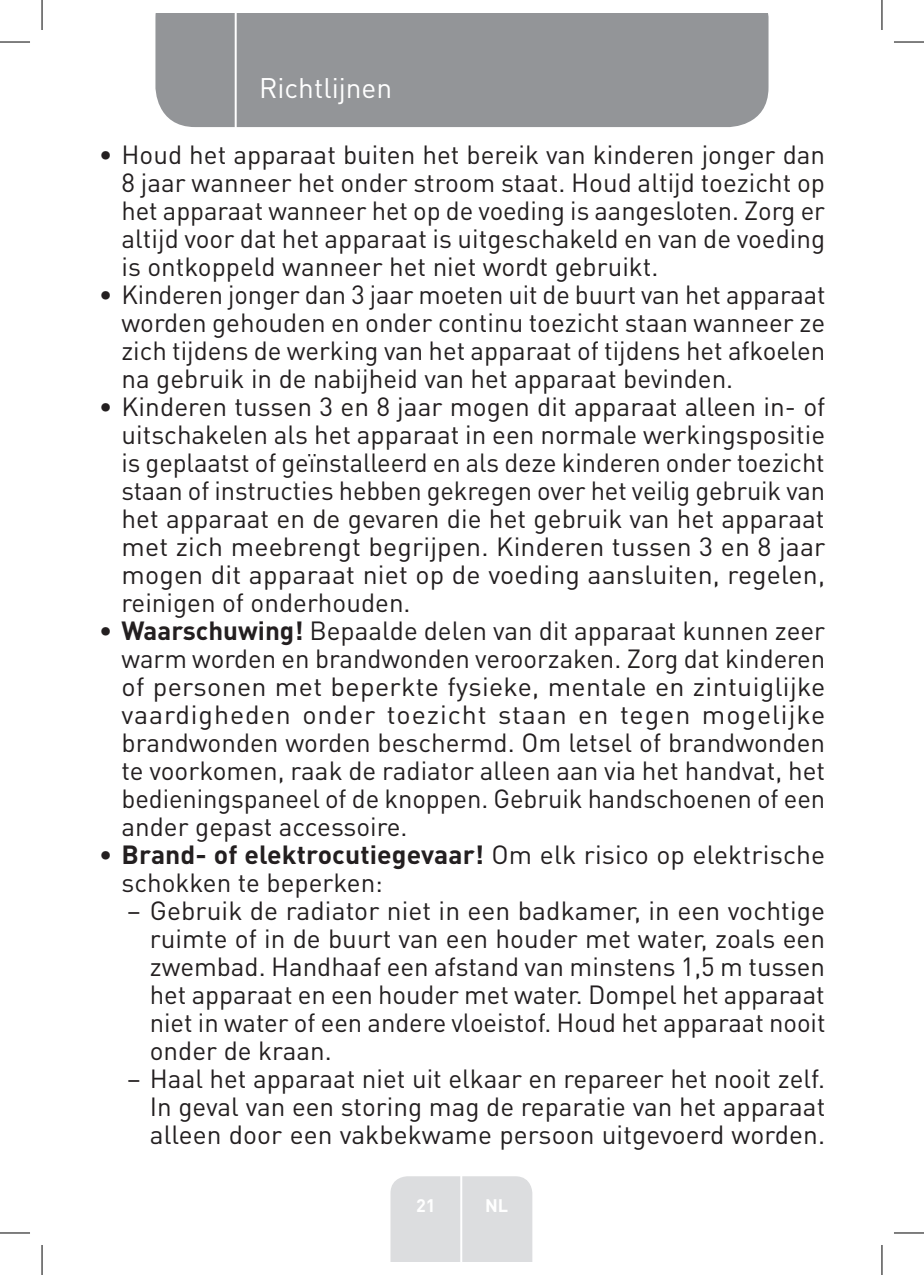
<style>
.page{position:relative;width:924px;height:1275px;background:#fff}
.page>*{position:absolute;margin:0;border:0;box-sizing:border-box;transform-origin:0 0}
.t1{font:28px "DIN Pro";color:#fff}
.t2{font:26px/28px "DIN Pro";color:#231f20;text-align:justify}
.t3{font:700 18px "DIN Pro";color:#fff}
.s1{font-weight:700}
</style>
<div class="page">
<div style="left:155px;top:14px;width:613px;height:113px;background:#939598"></div>
<div style="left:390px;top:1176px;width:142px;height:85px;background:#dcdddf"></div>
<hr style="left:460px;top:1153px;width:2px;height:108px;background:#fff">
<hr style="left:234px;top:14px;width:2px;height:116px;background:#fff">
<hr style="left:0;top:42px;width:30px;height:1px;background:#000">
<hr style="left:893px;top:42px;width:30px;height:1px;background:#000">
<hr style="left:0;top:1232px;width:30px;height:1px;background:#000">
<hr style="left:893px;top:1232px;width:30px;height:1px;background:#000">
<hr style="left:42px;top:0;width:1px;height:30px;background:#000">
<hr style="left:42px;top:1245px;width:1px;height:30px;background:#000">
<hr style="left:881px;top:0;width:1px;height:30px;background:#000">
<hr style="left:881px;top:1245px;width:1px;height:30px;background:#000">
<p class="t1" style="left:259px;top:69px;width:134px">Richtlijnen</p>
<p class="t2" style="left:121px;top:139px;width:705px;text-indent:-23px">• Houd het apparaat buiten het bereik van kinderen jonger dan 8 jaar wanneer het onder stroom staat. Houd altijd toezicht op het apparaat wanneer het op de voeding is aangesloten. Zorg er altijd voor dat het apparaat is uitgeschakeld en van de voeding is ontkoppeld wanneer het niet wordt gebruikt.</p>
<p class="t2" style="left:121px;top:279px;width:705px;text-indent:-23px">• Kinderen jonger dan 3 jaar moeten uit de buurt van het apparaat worden gehouden en onder continu toezicht staan wanneer ze zich tijdens de werking van het apparaat of tijdens het afkoelen na gebruik in de nabijheid van het apparaat bevinden.</p>
<p class="t2" style="left:121px;top:391px;width:705px;text-indent:-23px">• Kinderen tussen 3 en 8 jaar mogen dit apparaat alleen in- of uitschakelen als het apparaat in een normale werkingspositie is geplaatst of geïnstalleerd en als deze kinderen onder toezicht staan of instructies hebben gekregen over het veilig gebruik van het apparaat en de gevaren die het gebruik van het apparaat met zich meebrengt begrijpen. Kinderen tussen 3 en 8 jaar mogen dit apparaat niet op de voeding aansluiten, regelen, reinigen of onderhouden.</p>
<p class="t2" style="left:121px;top:615px;width:705px;text-indent:-23px">• <span class="s1">Waarschuwing!</span> Bepaalde delen van dit apparaat kunnen zeer warm worden en brandwonden veroorzaken. Zorg dat kinderen of personen met beperkte fysieke, mentale en zintuiglijke vaardigheden onder toezicht staan en tegen mogelijke brandwonden worden beschermd. Om letsel of brandwonden te voorkomen, raak de radiator alleen aan via het handvat, het bedieningspaneel of de knoppen. Gebruik handschoenen of een ander gepast accessoire.</p>
<p class="t2" style="left:121px;top:839px;width:705px;text-indent:-23px">• <span class="s1">Brand- of elektrocutiegevaar!</span> Om elk risico op elektrische schokken te beperken:</p>
<p class="t2" style="left:150px;top:895px;width:676px;text-indent:-23px">– Gebruik de radiator niet in een badkamer, in een vochtige ruimte of in de buurt van een houder met water, zoals een zwembad. Handhaaf een afstand van minstens 1,5 m tussen het apparaat en een houder met water. Dompel het apparaat niet in water of een andere vloeistof. Houd het apparaat nooit onder de kraan.</p>
<p class="t2" style="left:150px;top:1063px;width:676px;text-indent:-23px">– Haal het apparaat niet uit elkaar en repareer het nooit zelf.<br>In geval van een storing mag de reparatie van het apparaat alleen door een vakbekwame persoon uitgevoerd worden.</p>
<p class="t3" style="left:416px;top:1192px;width:21px">21</p>
<p class="t3" style="left:485px;top:1192px;width:25px">NL</p>
</div>
